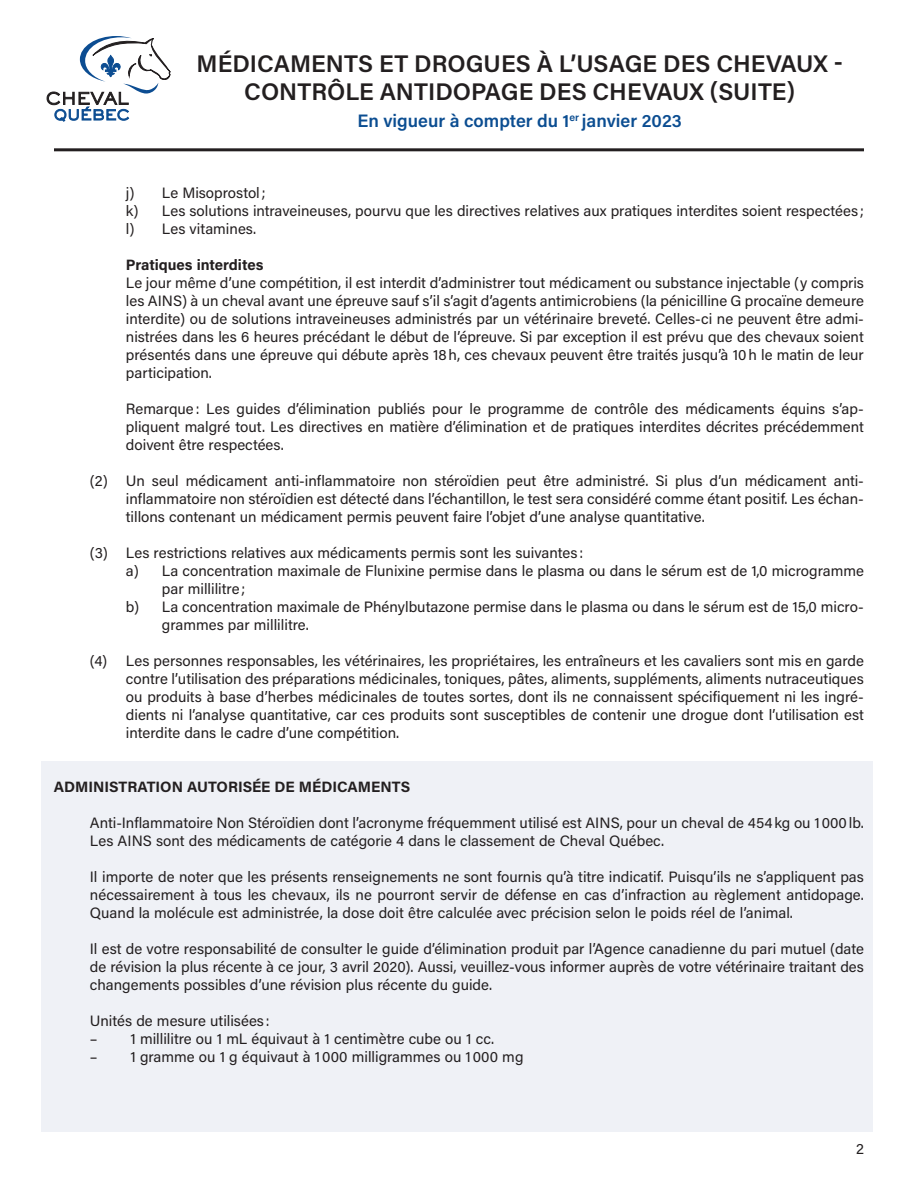
<style>
.page{position:relative;width:918px;height:1188px;background:#fff}
.page>*{position:absolute;margin:0;border:0;box-sizing:border-box;transform-origin:0 0}
.t1{font:600 24px "Acumin Pro";color:#231f20}
.t2{font:600 18px "Acumin Pro";color:#0b4d91}
.texte_tab4p6{font:15px/18px "Acumin Pro";color:#231f20;text-align:justify}
.texte_tab3p{font:15px/18px "Acumin Pro";color:#231f20;text-align:justify}
.texte_tab6p{font:15px/18px "Acumin Pro";color:#231f20}
.texte_plain{font:700 15px "Acumin Pro";color:#231f20}
.texte_tab4p6-2{font:700 15px "Acumin Pro";color:#231f20}
</style>
<div class="page">
<div style="left:41px;top:761px;width:832px;height:371px;background:#eff1f6"></div>
<svg style="left:47px;top:36px;width:123px;height:85px"></svg>
<hr style="left:54px;top:148px;width:810px;height:3px;background:#231f20">
<p class="t1" style="left:197px;top:46px;width:648px">MÉDICAMENTS ET DROGUES À L’USAGE DES CHEVAUX -</p>
<p class="t1" style="left:244px;top:75px;width:553px">CONTRÔLE ANTIDOPAGE DES CHEVAUX (SUITE)</p>
<p class="t2" style="left:358px;top:109px;width:326px">En vigueur à compter du 1<sup>er</sup> janvier 2023</p>
<p class="texte_tab6p" style="left:126px;top:183px;width:141px">j) Le Misoprostol;</p>
<p class="texte_tab6p" style="left:126px;top:201px;width:740px">k) Les solutions intraveineuses, pourvu que les directives relatives aux pratiques interdites soient respectées ;</p>
<p class="texte_tab6p" style="left:126px;top:219px;width:132px">l) Les vitamines.</p>
<p class="texte_tab4p6-2" style="left:126px;top:254px;width:139px">Pratiques interdites</p>
<p class="texte_tab4p6" style="left:126px;top:273px;width:740px">Le jour même d’une compétition, il est interdit d’administrer tout médicament ou substance injectable (y compris les AINS) à un cheval avant une épreuve sauf s’il s’agit d’agents antimicrobiens (la pénicilline G procaïne demeure interdite) ou de solutions intraveineuses administrés par un vétérinaire breveté. Celles-ci ne peuvent être admi&shy;nistrées dans les 6 heures précédant le début de l’épreuve. Si par exception il est prévu que des chevaux soient présentés dans une épreuve qui débute après 18h, ces chevaux peuvent être traités jusqu’à 10h le matin de leur participation.</p>
<p class="texte_tab4p6" style="left:126px;top:399px;width:740px">Remarque: Les guides d’élimination publiés pour le programme de contrôle des médicaments équins s’ap&shy;pliquent malgré tout. Les directives en matière d’élimination et de pratiques interdites décrites précédemment doivent être respectées.</p>
<p class="texte_tab4p6" style="left:126px;top:471px;width:740px;text-indent:-36px">(2) Un seul médicament anti-inflammatoire non stéroïdien peut être administré. Si plus d’un médicament anti&shy;inflammatoire non stéroïdien est détecté dans l’échantillon, le test sera considéré comme étant positif. Les échan&shy;tillons contenant un médicament permis peuvent faire l’objet d’une analyse quantitative.</p>
<p class="texte_tab4p6" style="left:90px;top:543px;width:495px">(3) Les restrictions relatives aux médicaments permis sont les suivantes :</p>
<p class="texte_tab6p" style="left:162px;top:561px;width:703px;text-indent:-36px">a) La concentration maximale de Flunixine permise dans le plasma ou dans le sérum est de 1,0 microgramme par millilitre;</p>
<p class="texte_tab6p" style="left:162px;top:597px;width:704px;text-indent:-36px">b) La concentration maximale de Phénylbutazone permise dans le plasma ou dans le sérum est de 15,0 micro&shy;grammes par millilitre.</p>
<p class="texte_tab4p6" style="left:126px;top:651px;width:740px;text-indent:-36px">(4) Les personnes responsables, les vétérinaires, les propriétaires, les entraîneurs et les cavaliers sont mis en garde contre l’utilisation des préparations médicinales, toniques, pâtes, aliments, suppléments, aliments nutraceutiques ou produits à base d’herbes médicinales de toutes sortes, dont ils ne connaissent spécifiquement ni les ingré&shy;dients ni l’analyse quantitative, car ces produits sont susceptibles de contenir une drogue dont l’utilisation est interdite dans le cadre d’une compétition.</p>
<p class="texte_plain" style="left:54px;top:776px;width:358px">ADMINISTRATION AUTORISÉE DE MÉDICAMENTS</p>
<p class="texte_tab3p" style="left:90px;top:813px;width:776px">Anti-Inflammatoire Non Stéroïdien dont l’acronyme fréquemment utilisé est AINS, pour un cheval de 454kg ou 1000lb.<br>Les AINS sont des médicaments de catégorie 4 dans le classement de Cheval Québec.</p>
<p class="texte_tab3p" style="left:90px;top:867px;width:776px">Il importe de noter que les présents renseignements ne sont fournis qu’à titre indicatif. Puisqu’ils ne s’appliquent pas nécessairement à tous les chevaux, ils ne pourront servir de défense en cas d’infraction au règlement antidopage.<br>Quand la molécule est administrée, la dose doit être calculée avec précision selon le poids réel de l’animal.</p>
<p class="texte_tab3p" style="left:90px;top:939px;width:776px">Il est de votre responsabilité de consulter le guide d’élimination produit par l’Agence canadienne du pari mutuel (date de révision la plus récente à ce jour, 3 avril 2020). Aussi, veuillez-vous informer auprès de votre vétérinaire traitant des changements possibles d’une révision plus récente du guide.</p>
<p class="texte_tab3p" style="left:90px;top:1011px;width:181px">Unités de mesure utilisées :</p>
<p class="texte_tab3p" style="left:90px;top:1029px;width:406px">– 1 millilitre ou 1 mL équivaut à 1 centimètre cube ou 1 cc.</p>
<p class="texte_tab3p" style="left:90px;top:1047px;width:435px">– 1 gramme ou 1 g équivaut à 1000 milligrammes ou 1000 mg</p>
<p class="texte_tab4p6" style="left:856px;top:1139px;width:9px">2</p>
</div>
